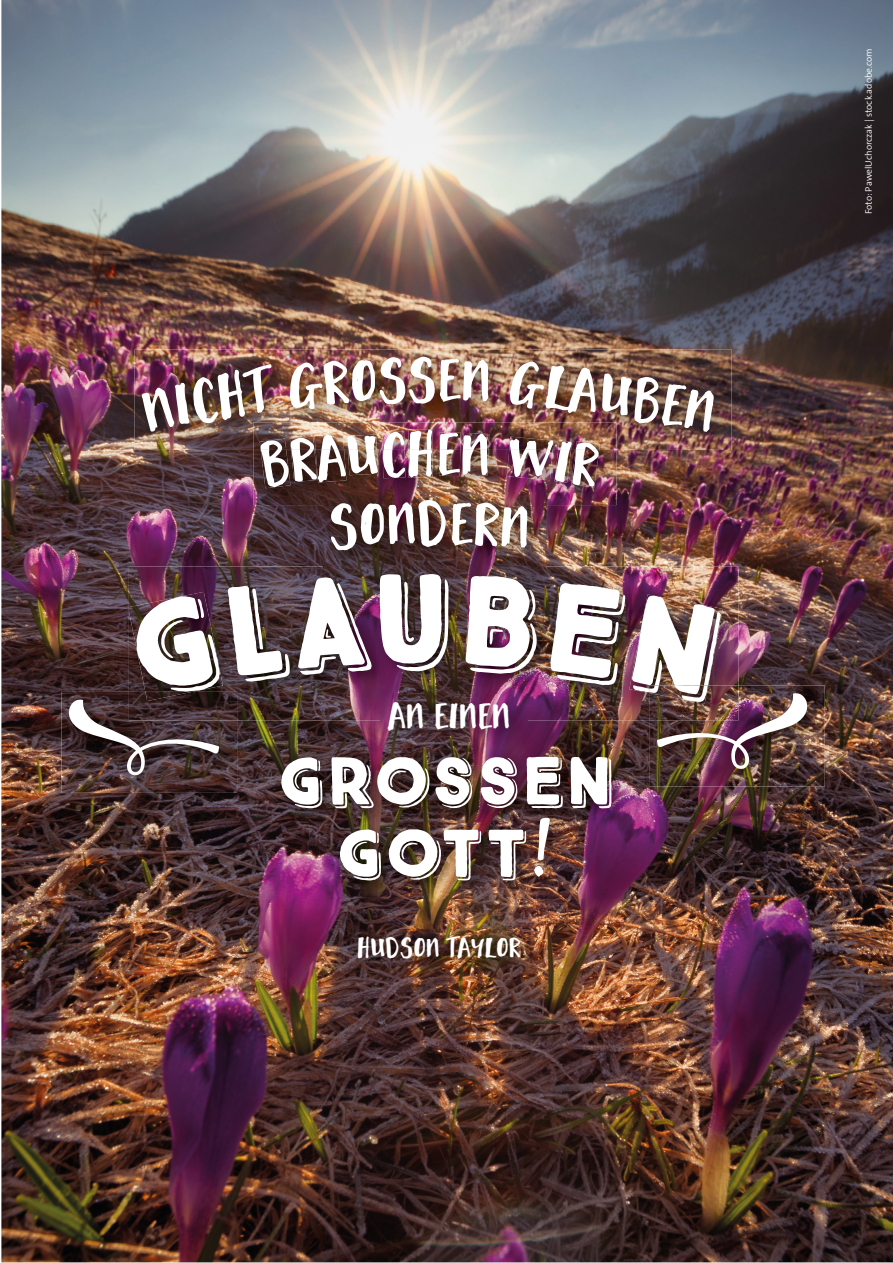
<style>
.page{position:relative;width:893px;height:1263px;background:#fff}
.page>*{position:absolute;margin:0;border:0;box-sizing:border-box;transform-origin:0 0}
.t1{font:126.9px "True North 3 D Black";color:#fff}
.t2{font:67.5px/72.2px "True North 3 D Black";color:#fff;text-align:center}
.t3{font:60.15px "Lemon Biscuit";color:#fff}
.t4{font:36.9px "Lemon Biscuit";color:#fff}
.t5{font:27.45px "Lemon Biscuit";color:#fff}
.t6{font:300 9.45px "The Sans C5";color:#fff}
.s1{font-family:"Lemon Biscuit"}
</style>
<div class="page">
<img style="left:1px;top:0;width:892px;height:1262px">
<img style="left:274px;top:749px;width:356px;height:149px">
<img style="left:253px;top:450px;width:363px;height:55px">
<img style="left:408px;top:450px;width:24px;height:27px">
<img style="left:135px;top:349px;width:597px;height:101px">
<img style="left:408px;top:429px;width:24px;height:21px">
<img style="left:324px;top:493px;width:222px;height:73px">
<img style="left:129px;top:566px;width:610px;height:154px">
<img style="left:61px;top:692px;width:176px;height:101px">
<img style="left:129px;top:701px;width:108px;height:19px">
<img style="left:649px;top:685px;width:176px;height:101px">
<img style="left:381px;top:695px;width:146px;height:53px">
<img style="left:351px;top:929px;width:187px;height:48px">
<img style="left:439px;top:432px;width:50px;height:44px">
<img style="left:141px;top:357px;width:265px;height:131px">
<img style="left:440px;top:358px;width:50px;height:44px">
<img style="left:507px;top:359px;width:210px;height:129px">
<svg style="left:329px;top:502px;width:86px;height:49px"></svg>
<img style="left:451px;top:502px;width:79px;height:46px">
<img style="left:128px;top:574px;width:244px;height:127px">
<img style="left:464px;top:574px;width:77px;height:102px">
<img style="left:548px;top:581px;width:262px;height:189px">
<h3 class="t3" style="left:409px;top:341px;width:31px">s</h3>
<h3 class="t3" style="left:408px;top:415px;width:30px">h</h3>
<h3 class="t3" style="left:419px;top:484px;width:33px">d</h3>
<h1 class="t1" style="left:369px;top:541px;width:86px">U</h1>
<h3 class="t4" style="left:66px;top:692px;width:447px">◆ an einen</h3>
<h2 class="t2" style="left:276px;top:747px;width:340px">GROSSEN<br>GOTT<span class="s1">!</span></h2>
<h3 class="t5" style="left:358px;top:930px;width:165px">Hudson Taylor</h3>
<p class="t6" style="left:862px;top:214px;width:167px;rotate:-90deg">Foto: PawelUchorczak | stock.adobe.com</p>
</div>
